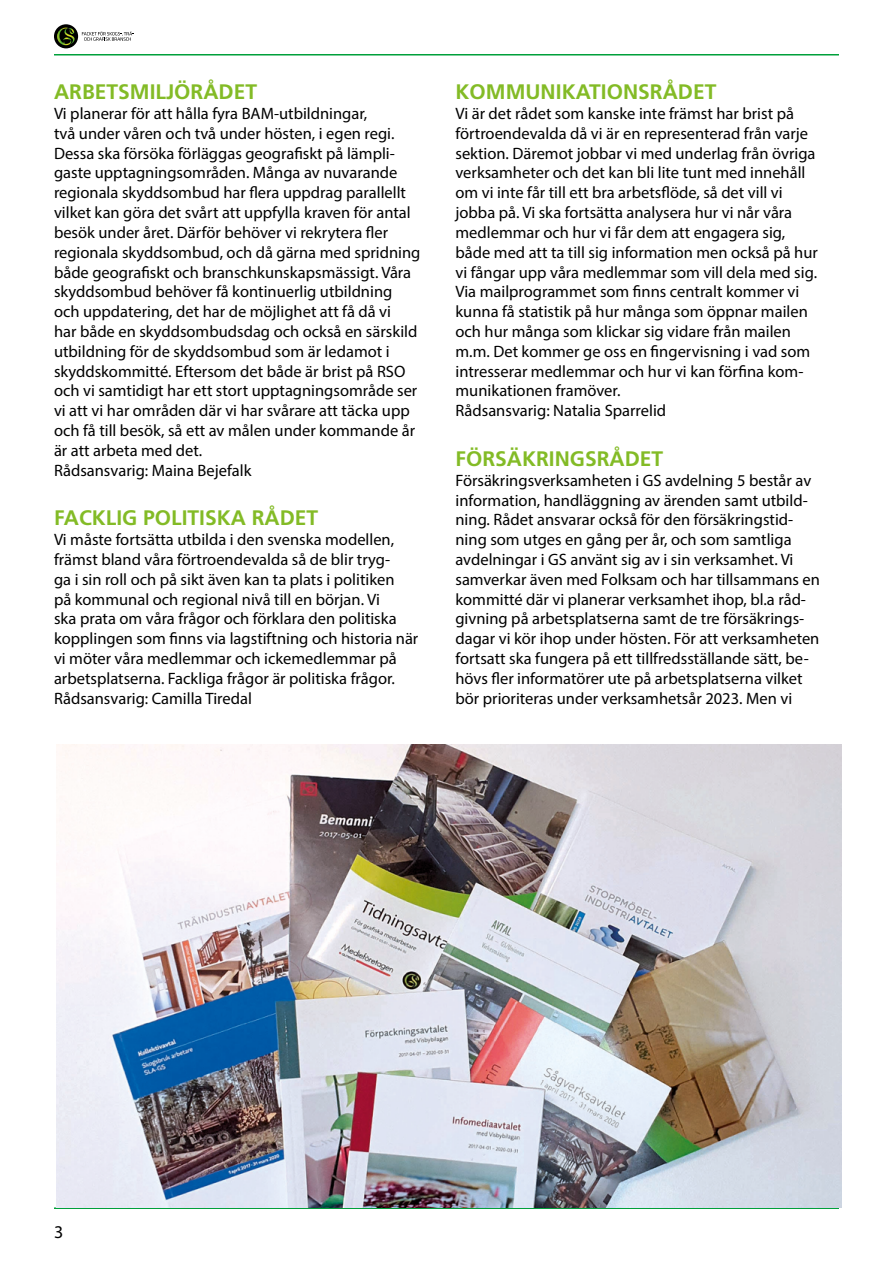
<style>
.page{position:relative;width:893px;height:1263px;background:#fff}
.page>*{position:absolute;margin:0;border:0;box-sizing:border-box;transform-origin:0 0}
.t1{font:700 21px "Frutiger LT Std";color:#83bb26}
.t2{font:18px "Myriad Pro";color:#000}
.t3{font:16.5px/19.8px "Myriad Pro";color:#000}
</style>
<div class="page">
<hr style="left:54px;top:54px;width:785px;height:2px;background:#00a03b">
<hr style="left:54px;top:1207px;width:785px;height:2px;background:#00a03b">
<svg style="left:82px;top:31px;width:51px;height:10px"></svg>
<svg style="left:54px;top:25px;width:24px;height:23px"></svg>
<svg style="left:57px;top:28px;width:18px;height:17px"></svg>
<img style="left:57px;top:744px;width:785px;height:464px">
<p class="t1" style="left:54px;top:80px;width:205px">ARBETSMILJÖRÅDET</p>
<p class="t3" style="left:54px;top:103px;width:368px">Vi planerar för att hålla fyra BAM-utbildningar,<br>två under våren och två under hösten, i egen regi.<br>Dessa ska försöka förläggas geografiskt på lämpli&shy;gaste upptagningsområden. Många av nuvarande regionala skyddsombud har flera uppdrag parallellt vilket kan göra det svårt att uppfylla kraven för antal besök under året. Därför behöver vi rekrytera fler regionala skyddsombud, och då gärna med spridning både geografiskt och branschkunskapsmässigt. Våra skyddsombud behöver få kontinuerlig utbildning och uppdatering, det har de möjlighet att få då vi<br>har både en skyddsombudsdag och också en särskild utbildning för de skyddsombud som är ledamot i skyddskommitté. Eftersom det både är brist på RSO och vi samtidigt har ett stort upptagningsområde ser vi att vi har områden där vi har svårare att täcka upp och få till besök, så ett av målen under kommande år är att arbeta med det.<br>Rådsansvarig: Maina Bejefalk</p>
<p class="t1" style="left:54px;top:506px;width:266px">FACKLIG POLITISKA RÅDET</p>
<p class="t3" style="left:54px;top:529px;width:366px">Vi måste fortsätta utbilda i den svenska modellen, främst bland våra förtroendevalda så de blir tryg-<br>ga i sin roll och på sikt även kan ta plats i politiken<br>på kommunal och regional nivå till en början. Vi<br>ska prata om våra frågor och förklara den politiska kopplingen som finns via lagstiftning och historia när vi möter våra medlemmar och ickemedlemmar på arbetsplatserna. Fackliga frågor är politiska frågor.<br>Rådsansvarig: Camilla Tiredal</p>
<p class="t1" style="left:455px;top:80px;width:262px">KOMMUNIKATIONSRÅDET</p>
<p class="t3" style="left:455px;top:103px;width:364px">Vi är det rådet som kanske inte främst har brist på förtroendevalda då vi är en representerad från varje sektion. Däremot jobbar vi med underlag från övriga verksamheter och det kan bli lite tunt med innehåll om vi inte får till ett bra arbetsflöde, så det vill vi jobba på. Vi ska fortsätta analysera hur vi når våra medlemmar och hur vi får dem att engagera sig, både med att ta till sig information men också på hur vi fångar upp våra medlemmar som vill dela med sig.<br>Via mailprogrammet som finns centralt kommer vi kunna få statistik på hur många som öppnar mailen och hur många som klickar sig vidare från mailen m.m. Det kommer ge oss en fingervisning i vad som intresserar medlemmar och hur vi kan förfina kom&shy;munikationen framöver.<br>Rådsansvarig: Natalia Sparrelid</p>
<p class="t1" style="left:455px;top:446px;width:209px">FÖRSÄKRINGSRÅDET</p>
<p class="t3" style="left:455px;top:470px;width:366px">Försäkringsverksamheten i GS avdelning 5 består av information, handläggning av ärenden samt utbild&shy;ning. Rådet ansvarar också för den försäkringstid&shy;ning som utges en gång per år, och som samtliga avdelningar i GS använt sig av i sin verksamhet. Vi samverkar även med Folksam och har tillsammans en kommitté där vi planerar verksamhet ihop, bl.a råd&shy;givning på arbetsplatserna samt de tre försäkrings&shy;dagar vi kör ihop under hösten. För att verksamheten fortsatt ska fungera på ett tillfredsställande sätt, be&shy;hövs fler informatörer ute på arbetsplatserna vilket bör prioriteras under verksamhetsår 2023. Men vi</p>
<p class="t2" style="left:54px;top:1221px;width:11px">3</p>
</div>
